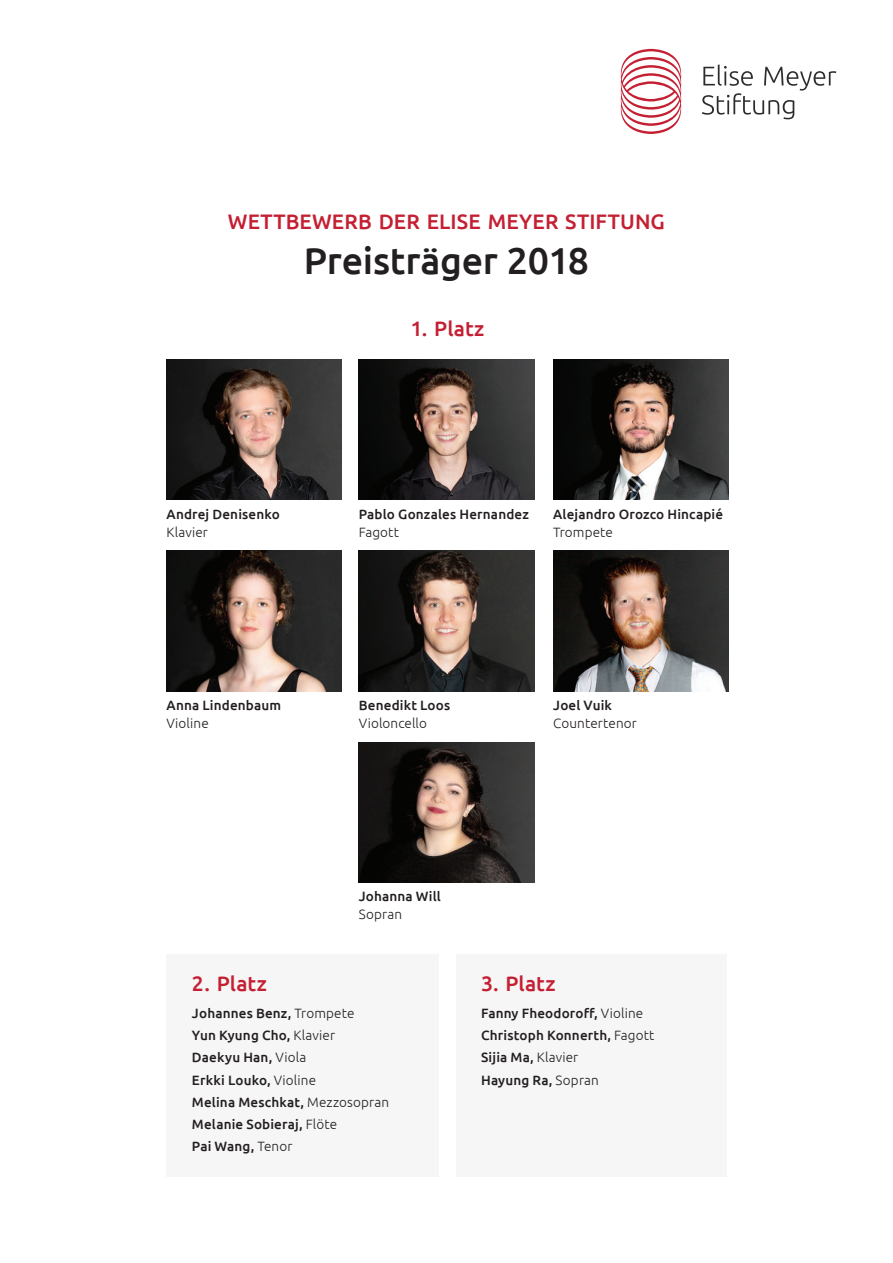
<style>
.page{position:relative;width:893px;height:1263px;background:#fff}
.page>*{position:absolute;margin:0;border:0;box-sizing:border-box;transform-origin:0 0}
.t1{font:500 37.5px "Ubuntu";letter-spacing:-.01em;color:#231f20}
.t2{font:500 21px "Ubuntu";letter-spacing:.01em;color:#c41f32}
.t3{font:500 13.5px/22.2px "Ubuntu";letter-spacing:.01em;color:#231f20}
.t4{font:300 13.5px "Ubuntu";letter-spacing:.01em;color:#231f20}
.s1{font-weight:300}
</style>
<div class="page">
<svg style="left:702px;top:64px;width:134px;height:55px"></svg>
<svg style="left:621px;top:49px;width:60px;height:85px"></svg>
<img style="left:359px;top:742px;width:175px;height:140px">
<img style="left:553px;top:551px;width:176px;height:140px">
<img style="left:553px;top:359px;width:176px;height:141px">
<img style="left:166px;top:359px;width:176px;height:141px">
<img style="left:166px;top:551px;width:176px;height:140px">
<img style="left:359px;top:551px;width:175px;height:140px">
<img style="left:359px;top:359px;width:175px;height:141px">
<div style="left:166px;top:954px;width:273px;height:223px;background:#f6f6f6"></div>
<div style="left:456px;top:954px;width:270px;height:223px;background:#f6f6f6"></div>
<h2 class="t2" style="left:228px;top:208px;width:438px">WETTBEWERB DER ELISE MEYER STIFTUNG</h2>
<h1 class="t1" style="left:304px;top:237px;width:287px">Preisträger 2018</h1>
<p class="t3" style="left:166px;top:502px;width:115px">Andrej Denisenko</p>
<p class="t4" style="left:166px;top:524px;width:43px">Klavier</p>
<p class="t3" style="left:166px;top:694px;width:116px">Anna Lindenbaum</p>
<p class="t4" style="left:166px;top:715px;width:44px">Violine</p>
<h2 class="t2" style="left:411px;top:316px;width:75px">1. Platz</h2>
<p class="t3" style="left:359px;top:502px;width:172px">Pablo Gonzales Hernandez</p>
<p class="t4" style="left:359px;top:524px;width:42px">Fagott</p>
<p class="t3" style="left:553px;top:502px;width:171px">Alejandro Orozco Hincapié</p>
<p class="t4" style="left:553px;top:524px;width:61px">Trompete</p>
<p class="t3" style="left:359px;top:694px;width:93px">Benedikt Loos</p>
<p class="t4" style="left:359px;top:715px;width:70px">Violoncello</p>
<p class="t3" style="left:553px;top:694px;width:60px">Joel Vuik</p>
<p class="t4" style="left:553px;top:715px;width:85px">Countertenor</p>
<p class="t3" style="left:359px;top:885px;width:84px">Johanna Will</p>
<p class="t4" style="left:359px;top:906px;width:45px">Sopran</p>
<h2 class="t2" style="left:192px;top:971px;width:76px">2. Platz</h2>
<p class="t3" style="left:192px;top:1001px;width:199px">Johannes Benz, <span class="s1">Trompete<br></span>Yun Kyung Cho, <span class="s1">Klavier<br></span>Daekyu Han, <span class="s1">Viola<br></span>Erkki Louko, <span class="s1">Violine<br></span>Melina Meschkat, <span class="s1">Mezzosopran<br></span>Melanie Sobieraj, <span class="s1">Flöte<br></span>Pai Wang, <span class="s1">Tenor</span></p>
<h2 class="t2" style="left:481px;top:971px;width:76px">3. Platz</h2>
<p class="t3" style="left:481px;top:1001px;width:175px">Fanny Fheodoroff, <span class="s1">Violine<br></span>Christoph Konnerth, <span class="s1">Fagott<br></span>Sijia Ma, <span class="s1">Klavier<br></span>Hayung Ra, <span class="s1">Sopran</span></p>
</div>
